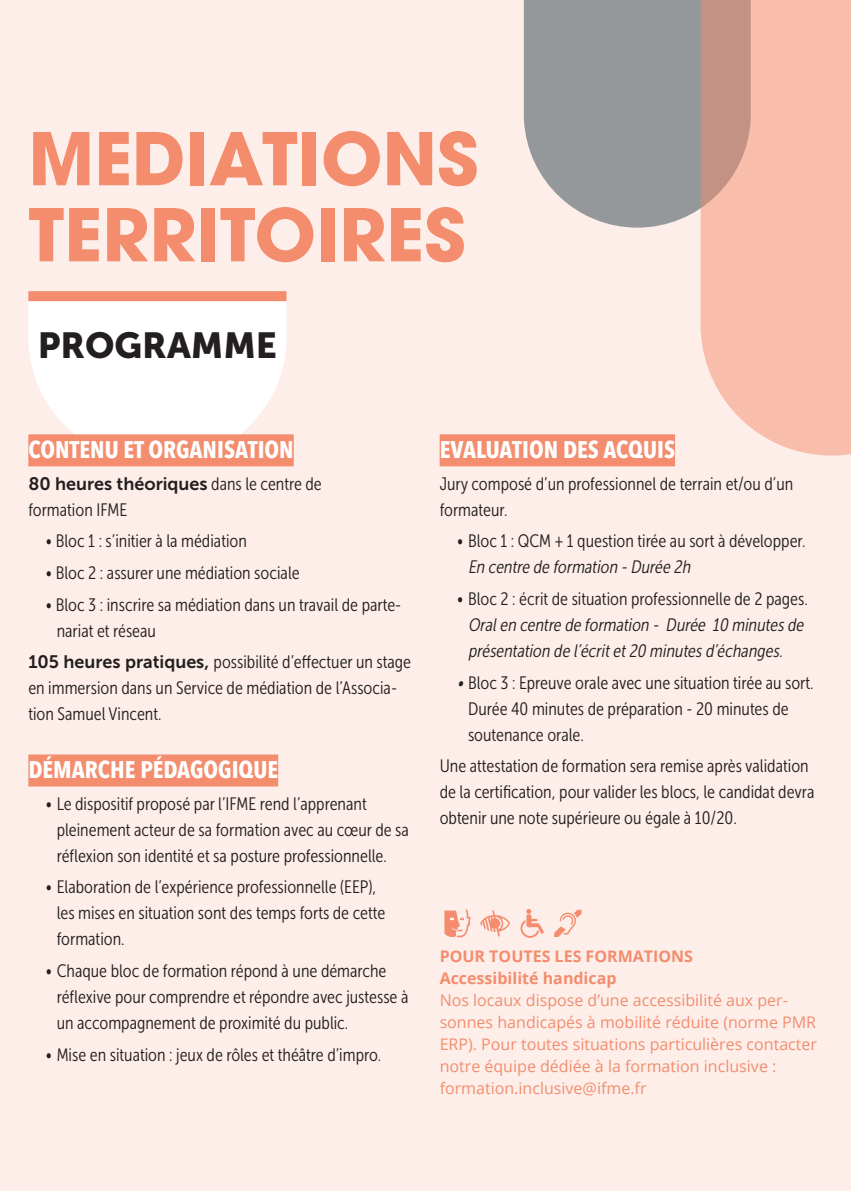
<style>
.page{position:relative;width:851px;height:1191px;background:#fff}
.page>*{position:absolute;margin:0;border:0;box-sizing:border-box;transform-origin:0 0}
.Open_Reg_Siz_8pt_Lea_13_Left{font:700 72px "ITC Avant Garde Pro";color:#f38d6e}
.Open_Reg_Siz_8pt_Lea_13_Left-2{font:36px "Museo Sans 900";color:#231f20}
.Open_Reg_Siz_8pt_Lea_13_Left-3{font:700 24px "Avenir Next Condensed";color:#fff}
.Open_Reg_Siz_8pt_Lea_13_Left-4{font:18px/26px "Museo Sans Cond 300";color:#231f20}
.Open_Reg_Siz_8pt_Lea_13_Left-5{font:italic 18px/26px "Museo Sans Cond 300";color:#231f20;text-align:center}
.Open_Reg_Siz_8pt_Lea_13_Left-6{font:16px/22px "Open Sans";color:#f38d6e}
.Open_Reg_Siz_8pt_Lea_13_Left-7{font:700 16px "Open Sans";color:#f38d6e}
.s1{font-family:"Museo Sans 700"}
.s2{font-style:italic}
.s3{font-style:normal}
.s4{font-weight:700}
</style>
<div class="page">
<div style="left:0;top:0;width:850px;height:1191px;background:#fdeee9"></div>
<svg style="left:523px;top:0;width:177px;height:228px;background:#9d9fa1"></svg>
<svg style="left:700px;top:0;width:150px;height:455px;background:#f1b9a9"></svg>
<svg style="left:28px;top:302px;width:258px;height:132px;background:#fefdfd"></svg>
<div style="left:28px;top:291px;width:258px;height:10px;background:#f38d6e"></div>
<div style="left:28px;top:434px;width:266px;height:32px;background:#f38d6e"></div>
<div style="left:28px;top:754px;width:250px;height:32px;background:#f38d6e"></div>
<div style="left:439px;top:434px;width:236px;height:32px;background:#f38d6e"></div>
<svg style="left:480px;top:910px;width:30px;height:26px"></svg>
<svg style="left:444px;top:909px;width:27px;height:29px"></svg>
<svg style="left:520px;top:909px;width:24px;height:29px"></svg>
<svg style="left:554px;top:909px;width:27px;height:28px"></svg>
<p class="Open_Reg_Siz_8pt_Lea_13_Left" style="left:28px;top:111px;width:451px">MEDIATIONS</p>
<p class="Open_Reg_Siz_8pt_Lea_13_Left" style="left:28px;top:187px;width:438px">TERRITOIRES</p>
<p class="Open_Reg_Siz_8pt_Lea_13_Left-2" style="left:38px;top:325px;width:241px">PROGRAMME</p>
<p class="Open_Reg_Siz_8pt_Lea_13_Left-3" style="left:28px;top:435px;width:267px">CONTENU ET ORGANISATION</p>
<p class="Open_Reg_Siz_8pt_Lea_13_Left-4" style="left:28px;top:470px;width:295px"><span class="s1">80 heures théoriques</span> dans le centre de formation IFME</p>
<p class="Open_Reg_Siz_8pt_Lea_13_Left-4" style="left:45px;top:528px;width:203px">• Bloc 1 : s’initier à la médiation</p>
<p class="Open_Reg_Siz_8pt_Lea_13_Left-4" style="left:45px;top:560px;width:256px">• Bloc 2 : assurer une médiation sociale</p>
<p class="Open_Reg_Siz_8pt_Lea_13_Left-4" style="left:57px;top:591px;width:346px;text-indent:-11px">• Bloc 3 : inscrire sa médiation dans un travail de parte&shy;nariat et réseau</p>
<p class="Open_Reg_Siz_8pt_Lea_13_Left-4" style="left:28px;top:649px;width:384px"><span class="s1">105 heures pratiques,</span> possibilité d’effectuer un stage en immersion dans un Service de médiation de l’Associa&shy;tion Samuel Vincent.</p>
<p class="Open_Reg_Siz_8pt_Lea_13_Left-3" style="left:28px;top:755px;width:251px">DÉMARCHE PÉDAGOGIQUE</p>
<p class="Open_Reg_Siz_8pt_Lea_13_Left-4" style="left:57px;top:790px;width:353px;text-indent:-11px">• Le dispositif proposé par l’IFME rend l’apprenant pleinement acteur de sa formation avec au cœur de sa réflexion son identité et sa posture professionnelle.</p>
<p class="Open_Reg_Siz_8pt_Lea_13_Left-4" style="left:57px;top:874px;width:330px;text-indent:-11px">• Elaboration de l’expérience professionnelle (EEP), les mises en situation sont des temps forts de cette formation.</p>
<p class="Open_Reg_Siz_8pt_Lea_13_Left-4" style="left:57px;top:958px;width:353px;text-indent:-11px">• Chaque bloc de formation répond à une démarche réflexive pour comprendre et répondre avec justesse à un accompagnement de proximité du public.</p>
<p class="Open_Reg_Siz_8pt_Lea_13_Left-4" style="left:45px;top:1041px;width:337px">• Mise en situation : jeux de rôles et théâtre d’impro.</p>
<p class="Open_Reg_Siz_8pt_Lea_13_Left-3" style="left:439px;top:435px;width:237px">EVALUATION DES ACQUIS</p>
<p class="Open_Reg_Siz_8pt_Lea_13_Left-4" style="left:439px;top:470px;width:355px">Jury composé d’un professionnel de terrain et/ou d’un formateur.</p>
<p class="Open_Reg_Siz_8pt_Lea_13_Left-4" style="left:468px;top:528px;width:339px;text-indent:-11px">• Bloc 1 : QCM + 1 question tirée au sort à développer.<br><span class="s2">En centre de formation -Durée 2h</span></p>
<p class="Open_Reg_Siz_8pt_Lea_13_Left-5" style="left:456px;top:586px;width:352px"><span class="s3">• Bloc 2 : écrit de situation professionnelle de 2 pages.<br></span>Oralen centre de formation - Durée 10 minutesde présentation de l’écritet20 minutesd’échanges.</p>
<p class="Open_Reg_Siz_8pt_Lea_13_Left-4" style="left:468px;top:669px;width:347px;text-indent:-11px"><span class="s2">•</span>Bloc 3 : Epreuve orale avec une situation tirée au sort.<br>Durée 40 minutes de préparation - 20 minutes de soutenance orale.</p>
<p class="Open_Reg_Siz_8pt_Lea_13_Left-4" style="left:439px;top:753px;width:376px">Une attestation de formation sera remise après validation de la certification, pour valider les blocs, le candidat devra obtenir une note supérieure ou égale à 10/20.</p>
<p class="Open_Reg_Siz_8pt_Lea_13_Left-7" style="left:439px;top:945px;width:255px">POUR TOUTES LES FORMATIONS</p>
<p class="Open_Reg_Siz_8pt_Lea_13_Left-6" style="left:439px;top:967px;width:379px"><span class="s4">Accessibilité handicap<br></span>Nos locaux dispose d’une accessibilité aux per&shy;sonnes handicapés à mobilité réduite (norme PMR ERP). Pour toutes situations particulières contacter notre équipe dédiée à la formation inclusive : formation.inclusive@ifme.fr</p>
</div>
